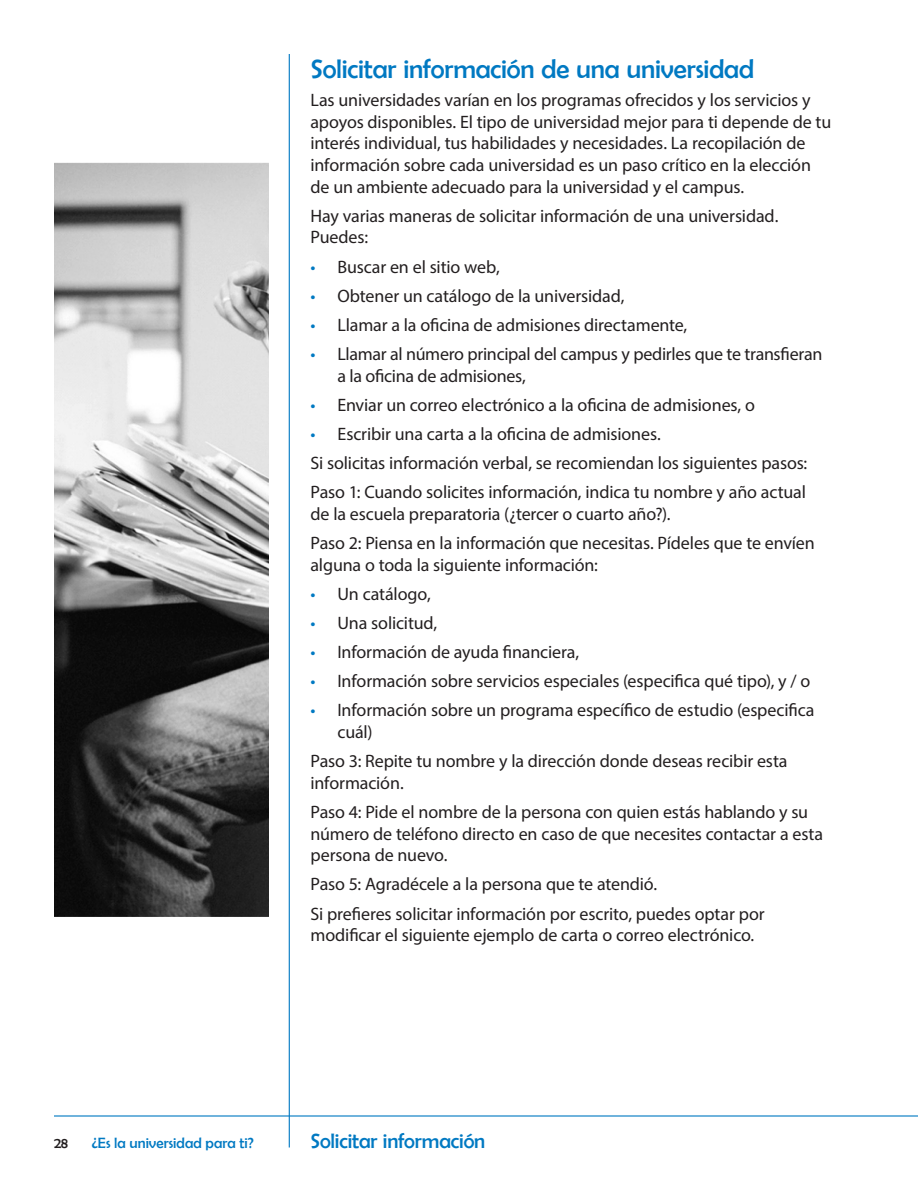
<style>
.page{position:relative;width:918px;height:1188px;background:#fff}
.page>*{position:absolute;margin:0;border:0;box-sizing:border-box;transform-origin:0 0}
.t1{font:27px "Berlin Sans FB";letter-spacing:-.01em;color:#0079c2}
.t2{font:21px "Berlin Sans FB";letter-spacing:-.005em;color:#0079c2}
.t3{font:18px/21.6px "Myriad Pro";letter-spacing:-.01em;color:#231f20}
.t4{font:15px "Berlin Sans FB";color:#0079c2}
.t5{font:15px "Berlin Sans FB";color:#231f20}
.s1{color:#0079c2}
</style>
<div class="page">
<hr style="left:54px;top:1115px;width:864px;height:2px;background:#0079c2">
<hr style="left:289px;top:54px;width:1px;height:1094px;background:#0079c2">
<img style="left:54px;top:162px;width:214px;height:755px">
<h2 class="t1" style="left:310px;top:54px;width:445px">Solicitar información de una universidad</h2>
<p class="t3" style="left:310px;top:89px;width:522px">Las universidades varían en los programas ofrecidos y los servicios y apoyos disponibles. El tipo de universidad mejor para ti depende de tu interés individual, tus habilidades y necesidades. La recopilación de información sobre cada universidad es un paso crítico en la elección de un ambiente adecuado para la universidad y el campus.</p>
<p class="t3" style="left:310px;top:205px;width:469px">Hay varias maneras de solicitar información de una universidad.<br>Puedes:</p>
<p class="t3" style="left:310px;top:255px;width:191px"><span class="s1">•</span> Buscar en el sitio web,</p>
<p class="t3" style="left:310px;top:285px;width:316px"><span class="s1">•</span> Obtener un catálogo de la universidad,</p>
<p class="t3" style="left:310px;top:314px;width:378px"><span class="s1">•</span> Llamar a la oficina de admisiones directamente,</p>
<p class="t3" style="left:338px;top:343px;width:486px;text-indent:-27px"><span class="s1">•</span> Llamar al número principal del campus y pedirles que te transfieran a la oficina de admisiones,</p>
<p class="t3" style="left:310px;top:394px;width:446px"><span class="s1">•</span> Enviar un correo electrónico a la oficina de admisiones, o</p>
<p class="t3" style="left:310px;top:423px;width:352px"><span class="s1">•</span> Escribir una carta a la oficina de admisiones.</p>
<p class="t3" style="left:310px;top:452px;width:498px">Si solicitas información verbal, se recomiendan los siguientes pasos:</p>
<p class="t3" style="left:310px;top:481px;width:497px">Paso 1: Cuando solicites información, indica tu nombre y año actual de la escuela preparatoria (¿tercer o cuarto año?).</p>
<p class="t3" style="left:310px;top:532px;width:506px">Paso 2: Piensa en la información que necesitas. Pídeles que te envíen alguna o toda la siguiente información:</p>
<p class="t3" style="left:310px;top:583px;width:122px"><span class="s1">•</span> Un catálogo,</p>
<p class="t3" style="left:310px;top:612px;width:128px"><span class="s1">•</span> Una solicitud,</p>
<p class="t3" style="left:310px;top:641px;width:270px"><span class="s1">•</span> Información de ayuda financiera,</p>
<p class="t3" style="left:310px;top:670px;width:501px"><span class="s1">•</span> Información sobre servicios especiales (especifica qué tipo), y / o</p>
<p class="t3" style="left:338px;top:699px;width:478px;text-indent:-27px"><span class="s1">•</span> Información sobre un programa específico de estudio (especifica cuál)</p>
<p class="t3" style="left:310px;top:750px;width:479px">Paso 3: Repite tu nombre y la dirección donde deseas recibir esta información.</p>
<p class="t3" style="left:310px;top:801px;width:514px">Paso 4: Pide el nombre de la persona con quien estás hablando y su número de teléfono directo en caso de que necesites contactar a esta persona de nuevo.</p>
<p class="t3" style="left:310px;top:873px;width:348px">Paso 5: Agradécele a la persona que te atendió.</p>
<p class="t3" style="left:310px;top:902px;width:456px">Si prefieres solicitar información por escrito, puedes optar por modificar el siguiente ejemplo de carta o correo electrónico.</p>
<p class="t5" style="left:54px;top:1134px;width:16px">28</p>
<p class="t4" style="left:92px;top:1134px;width:163px">¿Es la universidad para ti?</p>
<p class="t2" style="left:310px;top:1129px;width:176px">Solicitar información</p>
</div>
